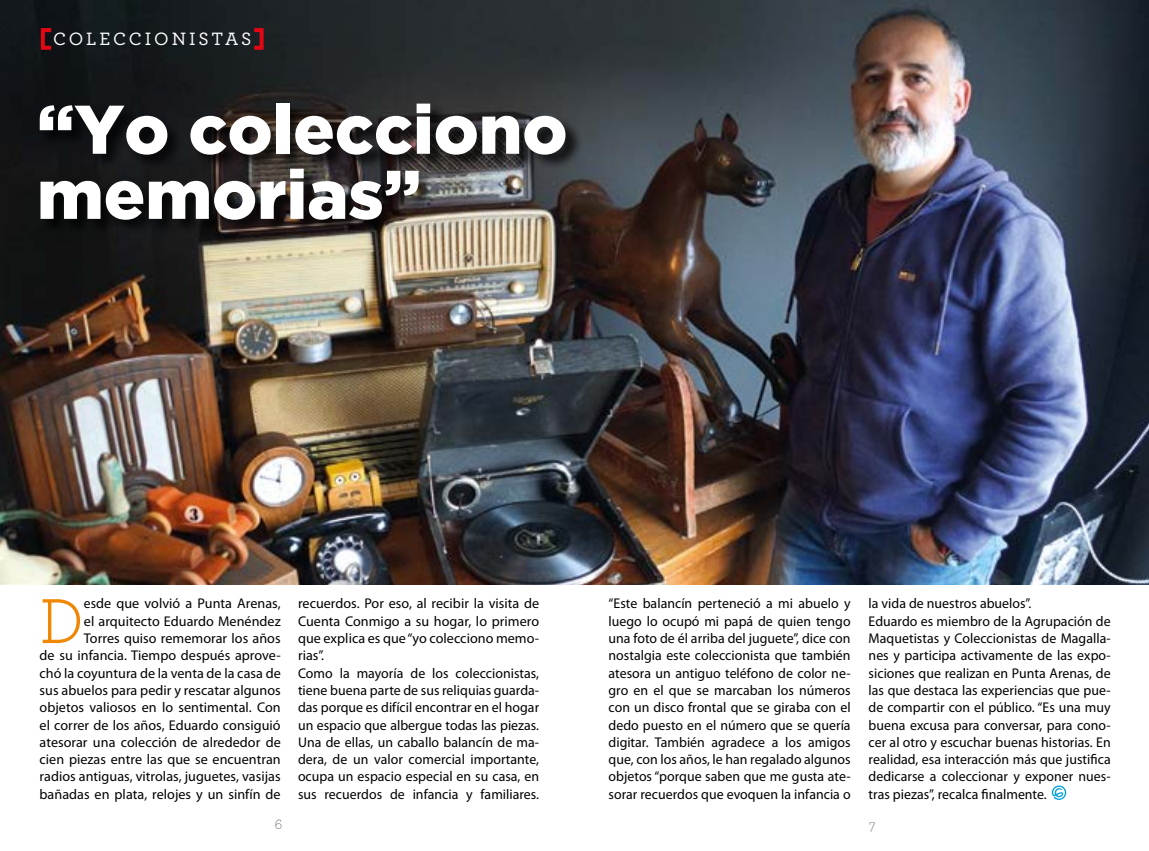
<style>
.page{position:relative;width:1149px;height:851px;background:#fff}
.page>*{position:absolute;margin:0;border:0;box-sizing:border-box;transform-origin:0 0}
.t1{font:900 68.7px/65.1px "Gotham";color:#fff}
.t2{font:66.6px "Archer";color:#f18805;scale:.9 1}
.t3{font:500 18.75px "Archer";letter-spacing:.155em;color:#fff}
.t4{font:300 15px "Archer";color:#6d6d6c}
.t5{font:14.1px/17.2px "Myriad Pro";letter-spacing:.005em;color:#000}
.t6{font:14.1px/17.2px "Myriad Pro";letter-spacing:.005em;color:#000;text-align:right;scale:.96 1}
</style>
<div class="page">
<img style="left:0;top:0;width:1148px;height:584px">
<div style="left:41px;top:28px;width:12px;height:22px;border:4px solid #e30613"></div>
<div style="left:252px;top:28px;width:11px;height:22px;border:4px solid #e30613"></div>
<div style="left:39px;top:104px;width:543px;height:130px;background:#000;opacity:.75"></div>
<svg style="left:1051px;top:785px;width:14px;height:14px"></svg>
<h3 class="t3" style="left:53px;top:25px;width:200px">COLECCIONISTAS</h3>
<h1 class="t1" style="left:37px;top:95px;width:532px">“Yo colecciono memorias”</h1>
<p class="t6" style="left:40px;top:595px;width:253px">esde que volvió a Punta Arenas,<br>el arquitecto Eduardo Menéndez<br>Torres quiso rememorar los años<br>de su infancia. Tiempo después aprove&shy;chó la coyuntura de la venta de la casa de sus abuelos para pedir y rescatar algunos objetos valiosos en lo sentimental. Con el correr de los años, Eduardo consiguió atesorar una colección de alrededor de cien piezas entre las que se encuentran radios antiguas, vitrolas, juguetes, vasijas bañadas en plata, relojes y un sinfín de</p>
<p class="t5" style="left:298px;top:595px;width:242px">recuerdos. Por eso, al recibir la visita de Cuenta Conmigo a su hogar, lo primero que explica es que “yo colecciono memo&shy;rias”.<br>Como la mayoría de los coleccionistas, tiene buena parte de sus reliquias guarda&shy;das porque es difícil encontrar en el hogar un espacio que albergue todas las piezas.<br>Una de ellas, un caballo balancín de ma&shy;dera, de un valor comercial importante, ocupa un espacio especial en su casa, en sus recuerdos de infancia y familiares.</p>
<h2 class="t2" style="left:40px;top:575px;width:50px">D</h2>
<p class="t5" style="left:608px;top:595px;width:243px;text-align:justify">“Este balancín perteneció a mi abuelo y luego lo ocupó mi papá de quien tengo una foto de él arriba del juguete”, dice con nostalgia este coleccionista que también atesora un antiguo teléfono de color ne&shy;gro en el que se marcaban los números con un disco frontal que se giraba con el dedo puesto en el número que se quería digitar. También agradece a los amigos que, con los años, le han regalado algunos objetos “porque saben que me gusta ate&shy;sorar recuerdos que evoquen la infancia o</p>
<p class="t5" style="left:868px;top:595px;width:243px">la vida de nuestros abuelos”.<br>Eduardo es miembro de la Agrupación de Maquetistas y Coleccionistas de Magalla&shy;nes y participa activamente de las expo&shy;siciones que realizan en Punta Arenas, de las que destaca las experiencias que pue&shy;de compartir con el público. “Es una muy buena excusa para conversar, para cono&shy;cer al otro y escuchar buenas historias. En realidad, esa interacción más que justifica dedicarse a coleccionar y exponer nues&shy;tras piezas”, recalca finalmente.</p>
<p class="t4" style="left:275px;top:814px;width:9px">6</p>
<p class="t4" style="left:868px;top:814px;width:8px">7</p>
</div>
